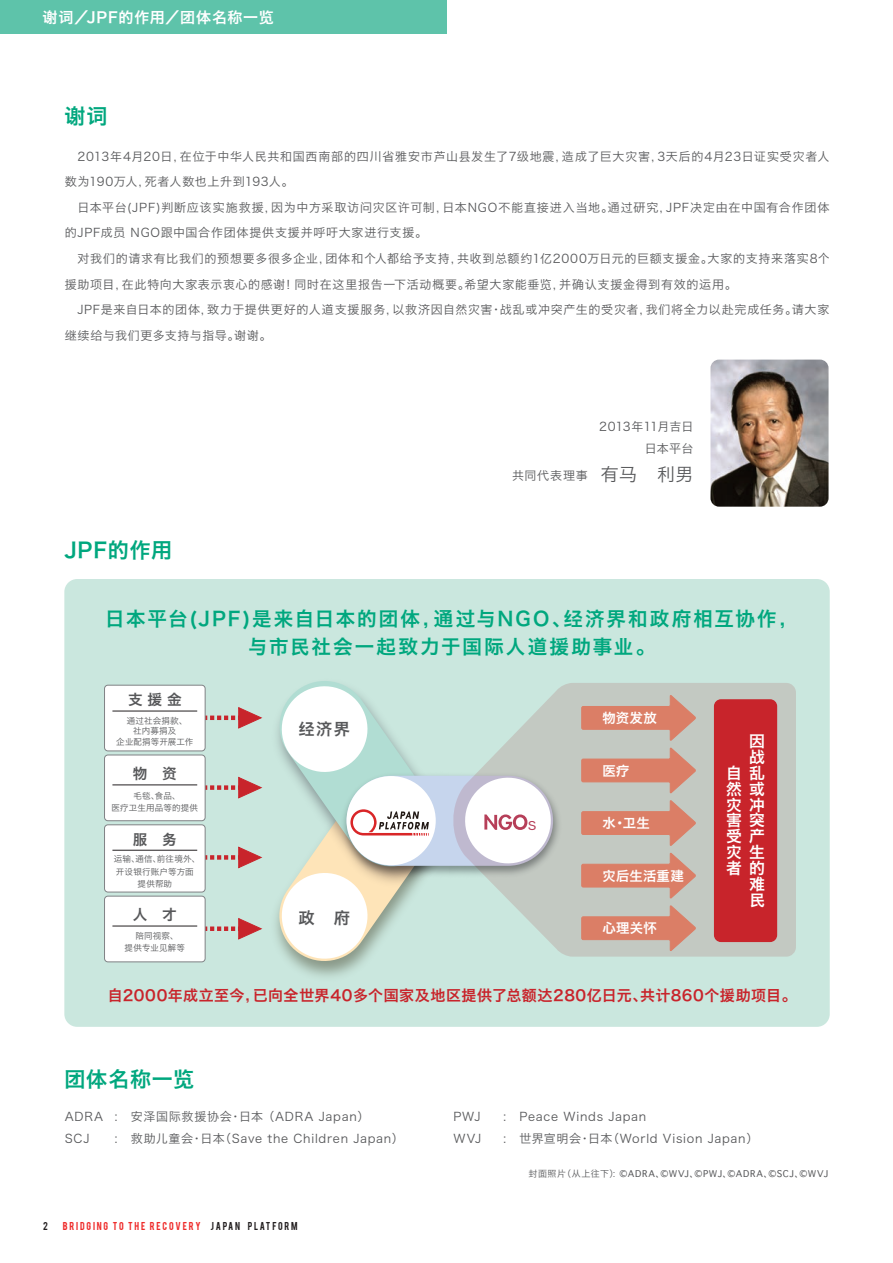
<style>
.page{position:relative;width:893px;height:1263px;background:#fff}
.page>*{position:absolute;margin:0;border:0;box-sizing:border-box;transform-origin:0 0}
.t1{font:21px "Hiragino Sans GB W6";letter-spacing:.04em;color:#00a77e}
.t2{font:19.5px/28.5px "Hiragino Sans GB W6";letter-spacing:.105em;color:#00a77e;text-align:center}
.t3{font:16.2px "Hiragino Sans GB W6";color:#57585a}
.t4{font:16.2px "Hiragino Sans GB W3";color:#b63f59}
.t5{font:15.9px/15.9px "Hiragino Sans GB W6";color:#fff;text-align:justify}
.t6{font:15px "Hiragino Sans GB W6";letter-spacing:.03em;color:#c8242b}
.t7{font:15px "Hiragino Sans GB W6";letter-spacing:.05em;color:#fff}
.t8{font:14.55px "Hiragino Sans GB W6";color:#57585a}
.t9{font:13.35px "Hiragino Sans GB W6";letter-spacing:.02em;color:#fff}
.t10{font:12px/25.5px "Hiragino Sans GB W3";letter-spacing:.06em;color:#57585a}
.t11{font:12px/22.5px "Hiragino Sans GB W3";color:#57585a;text-align:right}
.t12{font:9px "Osaka";letter-spacing:.08em;color:#57585a}
.t13{font:9px "Bebas";letter-spacing:.2em;color:#ee2a29}
.t14{font:9px "Bebas";color:#231f20}
.t15{font:8.55px/12.1px "Hiragino Sans GB W3";letter-spacing:.02em;color:#57585a;text-align:center}
.s1{font-size:18px}
.s2{color:#231f20}
.s3{font-family:"Hiragino Sans GB W3"}
</style>
<div class="page">
<div style="left:0;top:0;width:447px;height:34px;background:#5ec3aa"></div>
<div style="left:64px;top:579px;width:766px;height:448px;background:#cae7de;border-radius:13px"></div>
<svg style="left:205px;top:707px;width:17px;height:22px"></svg>
<div style="left:105px;top:685px;width:100px;height:66px;background:#fff;border-radius:3px"></div>
<div style="left:104px;top:685px;width:101px;height:66px;border:1px solid #808285;border-radius:3px"></div>
<hr style="left:112px;top:711px;width:85px;height:1px;background:#231f20">
<svg style="left:205px;top:776px;width:17px;height:23px"></svg>
<div style="left:105px;top:755px;width:100px;height:66px;background:#fff;border-radius:3px"></div>
<div style="left:104px;top:755px;width:101px;height:66px;border:1px solid #808285;border-radius:3px"></div>
<hr style="left:112px;top:785px;width:85px;height:1px;background:#231f20">
<svg style="left:205px;top:846px;width:17px;height:23px"></svg>
<div style="left:105px;top:825px;width:100px;height:67px;background:#fff;border-radius:3px"></div>
<div style="left:104px;top:825px;width:101px;height:67px;border:1px solid #808285;border-radius:3px"></div>
<hr style="left:112px;top:850px;width:85px;height:1px;background:#231f20">
<svg style="left:205px;top:917px;width:35px;height:23px"></svg>
<div style="left:105px;top:896px;width:100px;height:66px;background:#fff;border-radius:3px"></div>
<div style="left:104px;top:896px;width:101px;height:66px;border:1px solid #808285;border-radius:3px"></div>
<hr style="left:112px;top:926px;width:85px;height:1px;background:#231f20">
<img style="left:240px;top:918px;width:117px;height:59px">
<img style="left:224px;top:707px;width:39px;height:162px">
<div style="left:347px;top:776px;width:206px;height:90px;background:#c6d5ed;border-radius:45px"></div>
<svg style="left:453px;top:683px;width:343px;height:274px;fill:#c3c9c2"></svg>
<svg style="left:459px;top:772px;width:98px;height:97px"></svg>
<svg style="left:581px;top:694px;width:115px;height:46px"></svg>
<svg style="left:581px;top:747px;width:115px;height:46px"></svg>
<svg style="left:581px;top:799px;width:115px;height:47px"></svg>
<svg style="left:581px;top:852px;width:115px;height:46px"></svg>
<svg style="left:581px;top:904px;width:115px;height:47px"></svg>
<div style="left:714px;top:699px;width:63px;height:243px;background:#c8242b;border-radius:7px"></div>
<svg style="left:273px;top:681px;width:170px;height:286px"></svg>
<img style="left:710px;top:360px;width:118px;height:147px">
<p class="t7" style="left:43px;top:8px;width:233px">谢词／JPF的作用／团体名称一览</p>
<p class="t1" style="left:64px;top:103px;width:45px">谢词</p>
<p class="t10" style="left:65px;top:144px;width:767px">　2013年4月20日，在位于中华人民共和国西南部的四川省雅安市芦山县发生了7级地震，造成了巨大灾害，3天后的4月23日证实受灾者人数为190万人，死者人数也上升到193人。<br>　日本平台(JPF)判断应该实施救援，因为中方采取访问灾区许可制，日本NGO不能直接进入当地。通过研究，JPF决定由在中国有合作团体的JPF成员 NGO跟中国合作团体提供支援并呼吁大家进行支援。<br>　对我们的请求有比我们的预想要多很多企业，团体和个人都给予支持，共收到总额约1亿2000万日元的巨额支援金。大家的支持来落实8个援助项目，在此特向大家表示衷心的感谢！同时在这里报告一下活动概要。希望大家能垂览，并确认支援金得到有效的运用。<br>　JPF是来自日本的团体，致力于提供更好的人道支援服务，以救济因自然灾害·战乱或冲突产生的受灾者，我们将全力以赴完成任务。请大家继续给与我们更多支持与指导。谢谢。</p>
<p class="t1" style="left:64px;top:536px;width:109px">JPF的作用</p>
<p class="t11" style="left:599px;top:415px;width:96px">2013年11月吉日日本平台</p>
<p class="t10" style="left:512px;top:463px;width:183px">共同代表理事 <span class="s1">有马　利男</span></p>
<p class="t2" style="left:105px;top:603px;width:694px">日本平台(JPF)是来自日本的团体，通过与NGO、经济界和政府相互协作，与市民社会一起致力于国际人道援助事业。</p>
<p class="t8" style="left:128px;top:690px;width:55px">支援金</p>
<p class="t15" style="left:116px;top:715px;width:79px;line-height:10.8px">通过社会捐款、<br>社内募捐及<br>企业配捐等开展工作</p>
<p class="t8" style="left:133px;top:764px;width:45px">物　资</p>
<p class="t15" style="left:112px;top:789px;width:88px">毛毯、食品、<br>医疗卫生用品等的提供</p>
<p class="t8" style="left:133px;top:830px;width:45px">服　务</p>
<p class="t15" style="left:114px;top:853px;width:88px">运输、通信、前往境外、开设银行账户等方面提供帮助</p>
<p class="t8" style="left:133px;top:905px;width:45px">人　才</p>
<p class="t15" style="left:125px;top:930px;width:62px">陪同视察、<br>提供专业见解等</p>
<p class="t3" style="left:298px;top:718px;width:53px">经济界</p>
<p class="t3" style="left:298px;top:907px;width:53px">政　府</p>
<p class="t4" style="left:528px;top:814px;width:10px">s</p>
<p class="t9" style="left:602px;top:709px;width:56px">物资发放</p>
<p class="t9" style="left:602px;top:762px;width:29px">医疗</p>
<p class="t9" style="left:602px;top:814px;width:49px">水·卫生</p>
<p class="t9" style="left:602px;top:867px;width:83px">灾后生活重建</p>
<p class="t9" style="left:602px;top:919px;width:56px">心理关怀</p>
<p class="t5" style="left:749px;top:733px;width:17px">因战乱或冲突产生的难民</p>
<p class="t5" style="left:726px;top:764px;width:17px">自然灾害受灾者</p>
<p class="t6" style="left:108px;top:986px;width:690px">自2000年成立至今，已向全世界40多个国家及地区提供了总额达280亿日元、共计860个援助项目。</p>
<p class="t1" style="left:64px;top:1065px;width:131px">团体名称一览</p>
<p class="t10" style="left:65px;top:1104px;width:306px;line-height:22.5px">ADRA ： 安泽国际救援协会·日本 （ADRA Japan）<br>SCJ</p>
<p class="t10" style="left:113px;top:1125px;width:292px">： 救助儿童会·日本（Save the Children Japan）</p>
<p class="t14" style="left:43px;top:1219px;width:6px">2</p>
<p class="t13" style="left:63px;top:1219px;width:236px">BRIDGING TO THE RECOVERY <span class="s2">JAPAN PLATFORM</span></p>
<p class="t10" style="left:453px;top:1103px;width:29px">PWJ</p>
<p class="t10" style="left:502px;top:1103px;width:146px">： Peace Winds Japan</p>
<p class="t10" style="left:453px;top:1125px;width:29px">WVJ</p>
<p class="t10" style="left:502px;top:1125px;width:258px">： 世界宣明会·日本（World Vision Japan）</p>
<p class="t12" style="left:528px;top:1168px;width:301px"><span class="s3">封面照片（从上往下）：</span>©ADRA、©WVJ、©PWJ、©ADRA、©SCJ、©WVJ</p>
</div>
